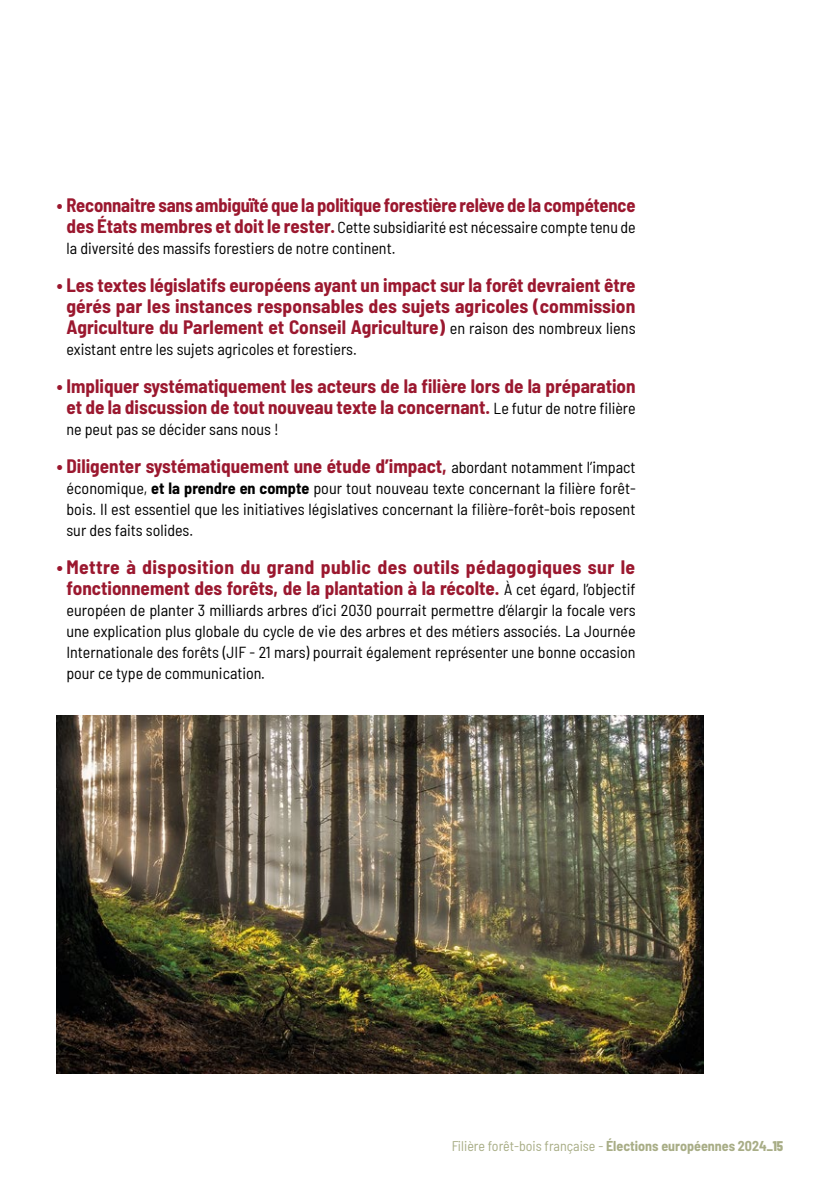
<style>
.page{position:relative;width:840px;height:1191px;background:#fff}
.page>*{position:absolute;margin:0;border:0;box-sizing:border-box;transform-origin:0 0}
.t1{font:700 semi-condensed 19px/21px "Barlow";color:#9b182f;text-align:center}
.t2{font:semi-condensed 16px/21px "Barlow";color:#000;text-align:justify}
.t3{font:semi-condensed 14px "Barlow";color:#a8ad86}
.s1{font-weight:700;font-size:19px;color:#9b182f}
.s2{font-weight:400;font-size:16px;color:#000}
.s3{font-weight:700}
.s4{font-family:"Barlow Condensed";font-weight:800;font-stretch:normal}
</style>
<div class="page">
<img style="left:57px;top:715px;width:645px;height:358px">
<p class="t1" style="left:57px;top:196px;width:580px">• Reconnaitre sans ambiguïté que la politique forestière relève de la compétence</p>
<p class="t2" style="left:66px;top:218px;width:570px"><span class="s1">des États membres et doit le rester.</span> Cette subsidiarité est nécessaire compte tenu de la diversité des massifs forestiers de notre continent.</p>
<p class="t1" style="left:57px;top:276px;width:580px">• Les textes législatifs européens ayant un impact sur la forêt devraient être gérés par les instances responsables des sujets agricoles (commission<br>Agriculture du Parlement et Conseil Agriculture) <span class="s2">en raison des nombreux liens</span></p>
<p class="t2" style="left:66px;top:340px;width:292px">existant entre les sujets agricoles et forestiers.</p>
<p class="t1" style="left:57px;top:374px;width:580px">• Impliquer systématiquement les acteurs de la filière lors de la préparation et de la discussion de tout nouveau texte la concernant. <span class="s2">Le futur de notre filière</span></p>
<p class="t2" style="left:66px;top:420px;width:214px">ne peut pas se décider sans nous !</p>
<p class="t1" style="left:57px;top:457px;width:580px">• Diligenter systématiquement une étude d’impact, <span class="s2">abordant notamment l’impact</span></p>
<p class="t2" style="left:66px;top:479px;width:570px">économique, <span class="s3">et la prendre en compte</span> pour tout nouveau texte concernant la filière forêt&shy;bois. Il est essentiel que les initiatives législatives concernant la filière-forêt-bois reposent sur des faits solides.</p>
<p class="t1" style="left:57px;top:558px;width:580px">• Mettre à disposition du grand public des outils pédagogiques sur le fonctionnement des forêts, de la plantation à la récolte. <span class="s2">À cet égard, l’objectif</span></p>
<p class="t2" style="left:66px;top:601px;width:570px">européen de planter 3 milliards arbres d’ici 2030 pourrait permettre d’élargir la focale vers une explication plus globale du cycle de vie des arbres et des métiers associés. La Journée Internationale des forêts (JIF - 21 mars) pourrait également représenter une bonne occasion pour ce type de communication.</p>
<p class="t3" style="left:451px;top:1141px;width:333px">Filière forêt-bois française - <span class="s3">Élections européennes 2024</span><span class="s4">_15</span></p>
</div>
